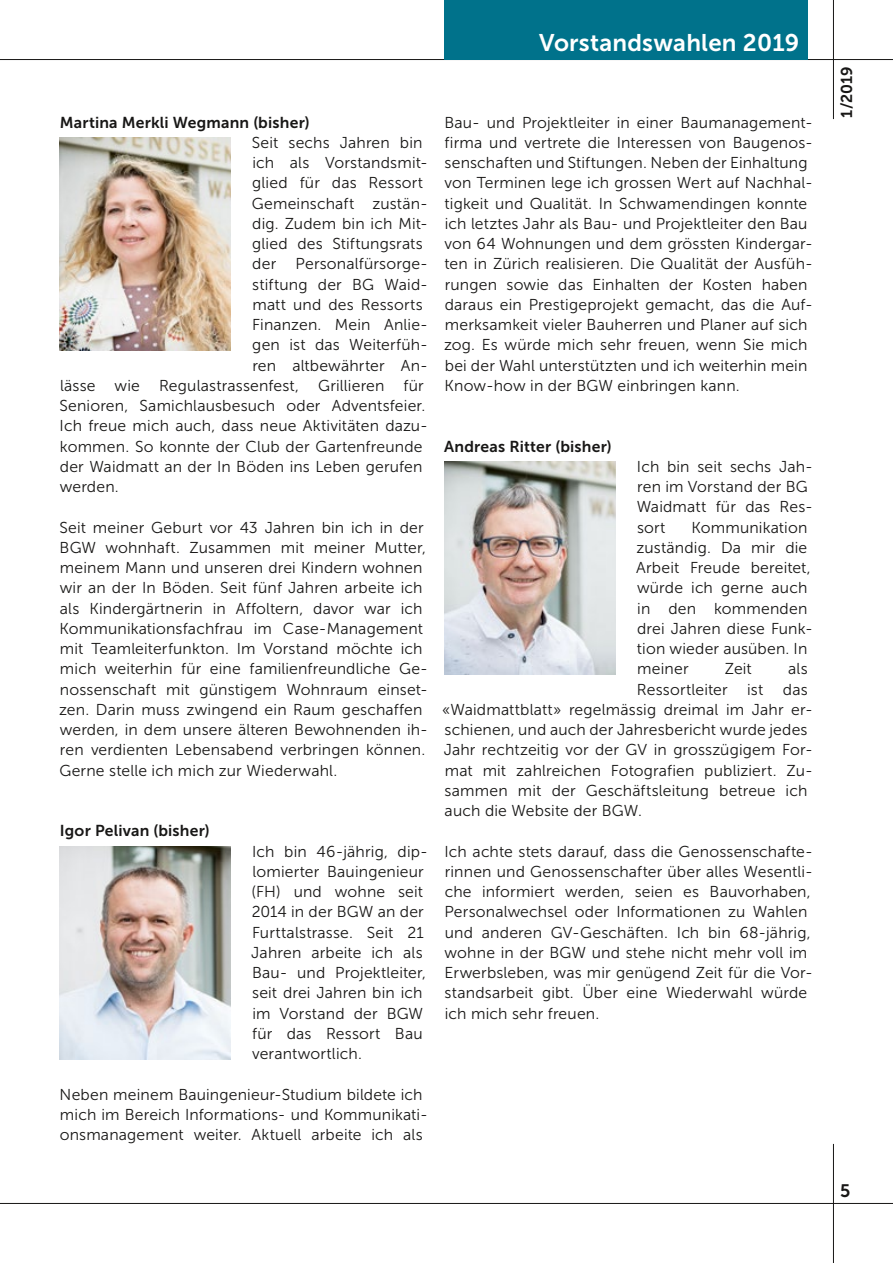
<style>
.page{position:relative;width:893px;height:1263px;background:#fff}
.page>*{position:absolute;margin:0;border:0;box-sizing:border-box;transform-origin:0 0}
.Ressort_links{font:24px "Museo Sans 700";letter-spacing:.01em;color:#fff}
.t1{font:18px "Museo Sans 700";color:#181716}
.Grundschrift{font:15.75px/20.2px "Museo Sans 300";letter-spacing:.01em;color:#181716}
.Untertitel{font:15.75px "Museo Sans 700";letter-spacing:.01em;color:#181716}
</style>
<div class="page">
<hr style="left:0;top:59px;width:893px;height:1px;background:#181716">
<hr style="left:0;top:1203px;width:893px;height:1px;background:#181716">
<hr style="left:833px;top:0;width:1px;height:119px;background:#181716">
<hr style="left:833px;top:1144px;width:1px;height:119px;background:#181716">
<div style="left:444px;top:0;width:364px;height:59px;background:#00728b"></div>
<img style="left:60px;top:138px;width:171px;height:212px">
<img style="left:60px;top:846px;width:171px;height:213px">
<img style="left:444px;top:462px;width:171px;height:212px">
<p class="Ressort_links" style="left:539px;top:29px;width:262px">Vorstandswahlen 2019</p>
<p class="Untertitel" style="left:60px;top:113px;width:251px">Martina Merkli Wegmann (bisher)</p>
<p class="Grundschrift" style="left:252px;top:132px;width:172px">Seit sechs Jahren bin</p>
<p class="Grundschrift" style="left:252px;top:153px;width:177px">ich als Vorstandsmit-</p>
<p class="Grundschrift" style="left:252px;top:173px;width:172px">glied für das Ressort</p>
<p class="Grundschrift" style="left:252px;top:193px;width:178px">Gemeinschaft zustän-</p>
<p class="Grundschrift" style="left:252px;top:213px;width:177px">dig. Zudem bin ich Mit-</p>
<p class="Grundschrift" style="left:252px;top:234px;width:172px">glied des Stiftungsrats</p>
<p class="Grundschrift" style="left:252px;top:254px;width:177px">der Personalfürsorge-</p>
<p class="Grundschrift" style="left:252px;top:274px;width:174px">stiftung der BG Waid-</p>
<p class="Grundschrift" style="left:252px;top:294px;width:172px">matt und des Ressorts</p>
<p class="Grundschrift" style="left:252px;top:315px;width:177px">Finanzen. Mein Anlie-</p>
<p class="Grundschrift" style="left:252px;top:335px;width:177px">gen ist das Weiterfüh-</p>
<p class="Grundschrift" style="left:252px;top:355px;width:177px">ren altbewährter An-</p>
<p class="Grundschrift" style="left:60px;top:375px;width:365px">lässe wie Regulastrassenfest, Grillieren für</p>
<p class="Grundschrift" style="left:59px;top:396px;width:367px">Senioren, Samichlausbesuch oder Adventsfeier.</p>
<p class="Grundschrift" style="left:60px;top:416px;width:370px">Ich freue mich auch, dass neue Aktivitäten dazu-</p>
<p class="Grundschrift" style="left:60px;top:436px;width:364px">kommen. So konnte der Club der Gartenfreunde</p>
<p class="Grundschrift" style="left:60px;top:456px;width:364px">der Waidmatt an der In Böden ins Leben gerufen</p>
<p class="Grundschrift" style="left:60px;top:477px;width:61px">werden.</p>
<p class="Grundschrift" style="left:59px;top:517px;width:370px">Seit meiner Geburt vor 43 Jahren bin ich in der BGW wohnhaft. Zusammen mit meiner Mutter, meinem Mann und unseren drei Kindern wohnen wir an der In Böden. Seit fünf Jahren arbeite ich als Kindergärtnerin in Affoltern, davor war ich Kommunikationsfachfrau im Case-Management mit Teamleiterfunkton. Im Vorstand möchte ich mich weiterhin für eine familienfreundliche Ge&shy;nossenschaft mit günstigem Wohnraum einset&shy;zen. Darin muss zwingend ein Raum geschaffen werden, in dem unsere älteren Bewohnenden ih&shy;ren verdienten Lebensabend verbringen können.<br>Gerne stelle ich mich zur Wiederwahl.</p>
<p class="Untertitel" style="left:60px;top:822px;width:151px">Igor Pelivan (bisher)</p>
<p class="Grundschrift" style="left:251px;top:841px;width:178px">Ich bin 46-jährig, dip&shy;lomierter Bauingenieur (FH) und wohne seit<br>2014 in der BGW an der<br>Furttalstrasse. Seit 21<br>Jahren arbeite ich als<br>Bau- und Projektleiter, seit drei Jahren bin ich im Vorstand der BGW für das Ressort Bau verantwortlich.</p>
<p class="Grundschrift" style="left:60px;top:1084px;width:370px">Neben meinem Bauingenieur-Studium bildete ich mich im Bereich Informations- und Kommunikati&shy;onsmanagement weiter. Aktuell arbeite ich als</p>
<p class="Grundschrift" style="left:444px;top:112px;width:370px">Bau- und Projektleiter in einer Baumanagement&shy;firma und vertrete die Interessen von Baugenos&shy;senschaften und Stiftungen. Neben der Einhaltung von Terminen lege ich grossen Wert auf Nachhal&shy;tigkeit und Qualität. In Schwamendingen konnte ich letztes Jahr als Bau- und Projektleiter den Bau von 64 Wohnungen und dem grössten Kindergar&shy;ten in Zürich realisieren. Die Qualität der Ausfüh&shy;rungen sowie das Einhalten der Kosten haben daraus ein Prestigeprojekt gemacht, das die Auf&shy;merksamkeit vieler Bauherren und Planer auf sich zog. Es würde mich sehr freuen, wenn Sie mich bei der Wahl unterstützten und ich weiterhin mein Know-how in der BGW einbringen kann.</p>
<p class="Untertitel" style="left:444px;top:437px;width:169px">Andreas Ritter (bisher)</p>
<p class="Grundschrift" style="left:637px;top:456px;width:178px">Ich bin seit sechs Jah&shy;ren im Vorstand der BG<br>Waidmatt für das Res&shy;sort</p>
<p class="Grundschrift" style="left:636px;top:517px;width:178px;text-indent:55px">Kommunikation zuständig. Da mir die<br>Arbeit Freude bereitet, würde ich gerne auch in den kommenden drei Jahren diese Funk&shy;tion wieder ausüben. In meiner</p>
<p class="Grundschrift" style="left:725px;top:659px;width:29px">Zeit</p>
<p class="Grundschrift" style="left:788px;top:659px;width:21px">als</p>
<p class="Grundschrift" style="left:637px;top:679px;width:172px">Ressortleiter ist das</p>
<p class="Grundschrift" style="left:442px;top:699px;width:372px">«Waidmattblatt» regelmässig dreimal im Jahr er-</p>
<p class="Grundschrift" style="left:445px;top:720px;width:364px">schienen, und auch der Jahresbericht wurde jedes</p>
<p class="Grundschrift" style="left:444px;top:740px;width:371px">Jahr rechtzeitig vor der GV in grosszügigem For-</p>
<p class="Grundschrift" style="left:445px;top:760px;width:369px">mat mit zahlreichen Fotografien publiziert. Zu-</p>
<p class="Grundschrift" style="left:445px;top:780px;width:364px">sammen mit der Geschäftsleitung betreue ich</p>
<p class="Grundschrift" style="left:445px;top:801px;width:199px">auch die Website der BGW.</p>
<p class="Grundschrift" style="left:444px;top:841px;width:370px">Ich achte stets darauf, dass die Genossenschafte&shy;rinnen und Genossenschafter über alles Wesentli&shy;che informiert werden, seien es Bauvorhaben, Personalwechsel oder Informationen zu Wahlen und anderen GV-Geschäften. Ich bin 68-jährig, wohne in der BGW und stehe nicht mehr voll im Erwerbsleben, was mir genügend Zeit für die Vor&shy;standsarbeit gibt. Über eine Wiederwahl würde ich mich sehr freuen.</p>
<p class="Untertitel" style="left:838px;top:118px;width:53px;rotate:-90deg">1 /2019</p>
<p class="t1" style="left:840px;top:1180px;width:12px">5</p>
</div>
